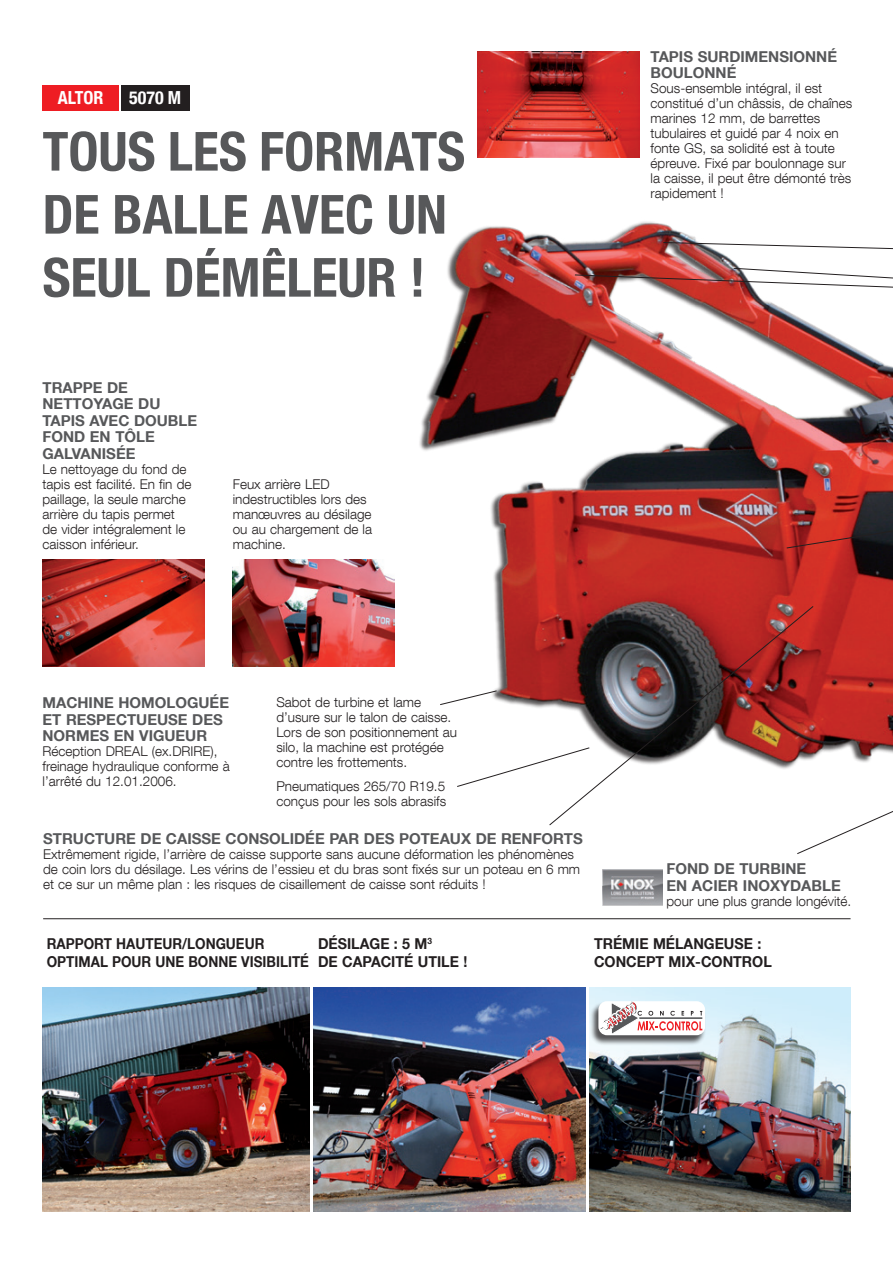
<style>
.page{position:relative;width:893px;height:1263px;background:#fff}
.page>*{position:absolute;margin:0;border:0;box-sizing:border-box;transform-origin:0 0}
.t1{font:700 condensed 54px/63px "Helvetica Neue LT Com";color:#57585a}
.t2{font:700 condensed 18px "Helvetica Neue LT Com";color:#fff}
.t3{font:700 15px/16.5px "Helvetica Neue LT Com";color:#57585a}
.t4{font:700 15px/18px "Helvetica Neue LT Com";color:#231f20;scale:.95 1}
.t5{font:700 15px/18px "Helvetica Neue LT Com";color:#231f20;scale:.9 1}
.t6{font:300 13.5px/15px "Helvetica Neue LT Com";color:#231f20}
</style>
<div class="page">
<img style="left:387px;top:221px;width:506px;height:527px">
<img style="left:590px;top:987px;width:260px;height:225px">
<div style="left:43px;top:85px;width:76px;height:26px;background:#ee1d23"></div>
<div style="left:590px;top:1002px;width:116px;height:43px;background:#231f20;opacity:.75"></div>
<svg style="left:599px;top:1001px;width:104px;height:34px"></svg>
<svg style="left:549px;top:606px;width:265px;height:220px"></svg>
<div style="left:121px;top:85px;width:68px;height:26px;background:#231f20"></div>
<hr style="left:43px;top:918px;width:807px;height:1px;background:#231f20">
<img style="left:603px;top:869px;width:59px;height:36px">
<img style="left:43px;top:560px;width:161px;height:106px">
<img style="left:478px;top:51px;width:161px;height:106px">
<img style="left:233px;top:560px;width:161px;height:106px">
<img style="left:43px;top:987px;width:267px;height:225px">
<img style="left:314px;top:987px;width:271px;height:225px">
<svg style="left:786px;top:467px;width:107px;height:81px"></svg>
<img style="left:574px;top:268px;width:319px;height:35px">
<svg style="left:457px;top:747px;width:133px;height:40px"></svg>
<svg style="left:440px;top:690px;width:57px;height:15px"></svg>
<svg style="left:663px;top:242px;width:230px;height:8px"></svg>
<svg style="left:882px;top:413px;width:11px;height:12px"></svg>
<svg style="left:797px;top:748px;width:96px;height:106px"></svg>
<h2 class="t2" style="left:58px;top:87px;width:47px">ALTOR</h2>
<h2 class="t2" style="left:129px;top:87px;width:54px">5070 M</h2>
<h1 class="t1" style="left:43px;top:120px;width:424px">TOUS LES FORMATS<br>DE BALLE AVEC UN<br>SEUL DÉMÊLEUR !</h1>
<p class="t3" style="left:43px;top:378px;width:156px">TRAPPE DE<br>NETTOYAGE DU<br>TAPIS AVEC DOUBLE<br>FOND EN TÔLE<br>GALVANISÉE</p>
<p class="t6" style="left:43px;top:461px;width:150px">Le nettoyage du fond de tapis est facilité. En fin de paillage, la seule marche arrière du tapis permet de vider intégralement le caisson inférieur.</p>
<p class="t6" style="left:233px;top:476px;width:141px">Feux arrière LED indestructibles lors des manœuvres au désilage ou au chargement de la machine.</p>
<p class="t3" style="left:43px;top:694px;width:188px">MACHINE HOMOLOGUÉE<br>ET RESPECTUEUSE DES<br>NORMES EN VIGUEUR</p>
<p class="t6" style="left:43px;top:743px;width:189px">Réception DREAL (ex.DRIRE), freinage hydraulique conforme à l’arrêté du 12.01.2006.</p>
<p class="t6" style="left:276px;top:694px;width:182px">Sabot de turbine et lame d’usure sur le talon de caisse.<br>Lors de son positionnement au silo, la machine est protégée contre les frottements.</p>
<p class="t6" style="left:276px;top:778px;width:171px">Pneumatiques 265/70 R19.5 conçus pour les sols abrasifs</p>
<p class="t3" style="left:43px;top:830px;width:541px">STRUCTURE DE CAISSE CONSOLIDÉE PAR DES POTEAUX DE RENFORTS</p>
<p class="t6" style="left:43px;top:847px;width:539px">Extrêmement rigide, l’arrière de caisse supporte sans aucune déformation les phénomènes de coin lors du désilage. Les vérins de l’essieu et du bras sont fixés sur un poteau en 6 mm et ce sur un même plan : les risques de cisaillement de caisse sont réduits !</p>
<p class="t3" style="left:651px;top:48px;width:188px">TAPIS SURDIMENSIONNÉ<br>BOULONNÉ</p>
<p class="t6" style="left:651px;top:81px;width:203px">Sous-ensemble intégral, il est constitué d’un châssis, de chaînes marines 12 mm, de barrettes tubulaires et guidé par 4 noix en fonte GS, sa solidité est à toute épreuve. Fixé par boulonnage sur la caisse, il peut être démonté très rapidement !</p>
<p class="t3" style="left:666px;top:860px;width:176px">FOND DE TURBINE<br>EN ACIER INOXYDABLE</p>
<p class="t6" style="left:666px;top:893px;width:186px">pour une plus grande longévité.</p>
<p class="t5" style="left:47px;top:934px;width:293px">RAPPORT HAUTEUR/LONGUEUR<br>OPTIMAL POUR UNE BONNE VISIBILITÉ</p>
<p class="t4" style="left:318px;top:934px;width:159px">DÉSILAGE : 5 M<sup>3<br></sup>DE CAPACITÉ UTILE !</p>
<p class="t4" style="left:594px;top:934px;width:189px">TRÉMIE MÉLANGEUSE :<br>CONCEPT MIX-CONTROL</p>
</div>
